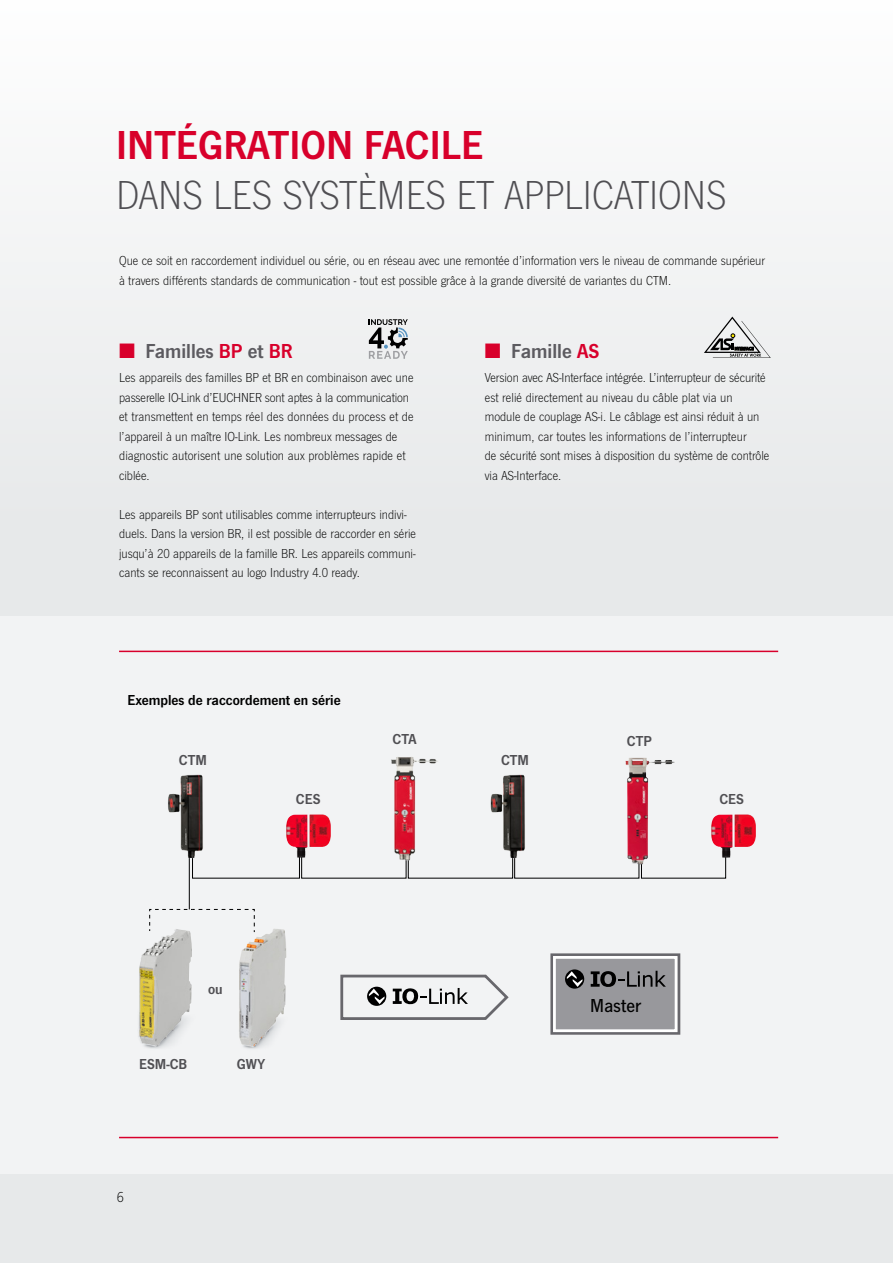
<style>
.page{position:relative;width:893px;height:1263px;background:#e7e9ea}
.page>*{position:absolute;margin:0;border:0;box-sizing:border-box;transform-origin:0 0}
.t1{font:300 42px "News Got";color:#504f53}
.t2{font:42px "News Got Dem";color:#d8002b}
.t3{font:21px "News Got Dem";color:#5c5b60}
.t4{font:500 19.5px "News Got";color:#000}
.t5{font:15px "News Got Dem";color:#504f53}
.t6{font:15px "News Got Dem";color:#000}
.t7{font:300 15px "News Got";color:#000}
.t8{font:300 13.5px/19.5px "News Got";color:#000}
.s1{color:#d8002b}
</style>
<div class="page">
<div style="left:0;top:616px;width:893px;height:558px;background:#f2f3f4"></div>
<div style="left:0;top:0;width:893px;height:529px;background:#f2f3f4"></div>
<hr style="left:119px;top:651px;width:659px;height:1px;background:#d8002b">
<hr style="left:119px;top:1137px;width:659px;height:1px;background:#d8002b">
<svg style="left:704px;top:317px;width:67px;height:41px"></svg>
<svg style="left:369px;top:319px;width:39px;height:40px"></svg>
<svg style="left:550px;top:953px;width:130px;height:82px"></svg>
<div style="left:553px;top:956px;width:124px;height:76px;background:#98989c;border:3px solid #fff"></div>
<svg style="left:565px;top:969px;width:19px;height:20px"></svg>
<svg style="left:567px;top:971px;width:15px;height:16px"></svg>
<svg style="left:591px;top:971px;width:75px;height:16px"></svg>
<svg style="left:340px;top:974px;width:169px;height:46px"></svg>
<svg style="left:149px;top:908px;width:106px;height:19px"></svg>
<svg style="left:192px;top:858px;width:535px;height:21px"></svg>
<img style="left:286px;top:814px;width:21px;height:44px">
<img style="left:310px;top:814px;width:21px;height:33px">
<img style="left:711px;top:814px;width:21px;height:44px">
<img style="left:735px;top:814px;width:21px;height:33px">
<hr style="left:189px;top:851px;width:1px;height:58px;background:#000">
<img style="left:168px;top:774px;width:37px;height:87px">
<img style="left:475px;top:774px;width:52px;height:87px">
<img style="left:138px;top:1036px;width:27px;height:13px">
<img style="left:139px;top:929px;width:53px;height:117px">
<img style="left:239px;top:929px;width:48px;height:120px">
<img style="left:388px;top:757px;width:52px;height:103px">
<img style="left:625px;top:758px;width:41px;height:111px">
<h1 class="t2" style="left:116px;top:121px;width:369px">INTÉGRATION FACILE</h1>
<h1 class="t1" style="left:116px;top:172px;width:612px">DANS LES SYSTÈMES ET APPLICATIONS</h1>
<p class="t8" style="left:119px;top:251px;width:648px">Que ce soit en raccordement individuel ou série, ou en réseau avec une remontée d’information vers le niveau de commande supérieur à travers différents standards de communication - tout est possible grâce à la grande diversité de variantes du CTM.</p>
<h2 class="t3" style="left:119px;top:339px;width:175px"><span class="s1">■</span> Familles <span class="s1">BP</span> et <span class="s1">BR</span></h2>
<p class="t8" style="left:119px;top:368px;width:296px">Les appareils des familles BP et BR en combinaison avec une passerelle IO-Link d’EUCHNER sont aptes à la communication et transmettent en temps réel des données du process et de l’appareil à un maître IO-Link. Les nombreux messages de diagnostic autorisent une solution aux problèmes rapide et ciblée.</p>
<p class="t8" style="left:119px;top:505px;width:299px">Les appareils BP sont utilisables comme interrupteurs indivi&shy;duels. Dans la version BR, il est possible de raccorder en série jusqu’à 20 appareils de la famille BR. Les appareils communi&shy;cants se reconnaissent au logo Industry 4.0 ready.</p>
<p class="t6" style="left:128px;top:691px;width:215px">Exemples de raccordement en série</p>
<p class="t5" style="left:392px;top:730px;width:26px">CTA</p>
<h2 class="t3" style="left:485px;top:339px;width:116px"><span class="s1">■</span> Famille <span class="s1">AS</span></h2>
<p class="t8" style="left:485px;top:368px;width:286px">Version avec AS-Interface intégrée. L’interrupteur de sécurité est relié directement au niveau du câble plat via un module de couplage AS-i. Le câblage est ainsi réduit à un minimum, car toutes les informations de l’interrupteur<br>de sécurité sont mises à disposition du système de contrôle via AS-Interface.</p>
<p class="t5" style="left:627px;top:732px;width:27px">CTP</p>
<p class="t5" style="left:179px;top:752px;width:30px">CTM</p>
<p class="t5" style="left:501px;top:752px;width:30px">CTM</p>
<p class="t5" style="left:296px;top:790px;width:26px">CES</p>
<p class="t5" style="left:719px;top:790px;width:26px">CES</p>
<p class="t5" style="left:208px;top:980px;width:16px">ou</p>
<p class="t5" style="left:139px;top:1055px;width:50px">ESM-CB</p>
<p class="t5" style="left:237px;top:1055px;width:30px">GWY</p>
<p class="t7" style="left:117px;top:1189px;width:9px">6</p>
<h3 class="t4" style="left:590px;top:994px;width:52px">Master</h3>
</div>
